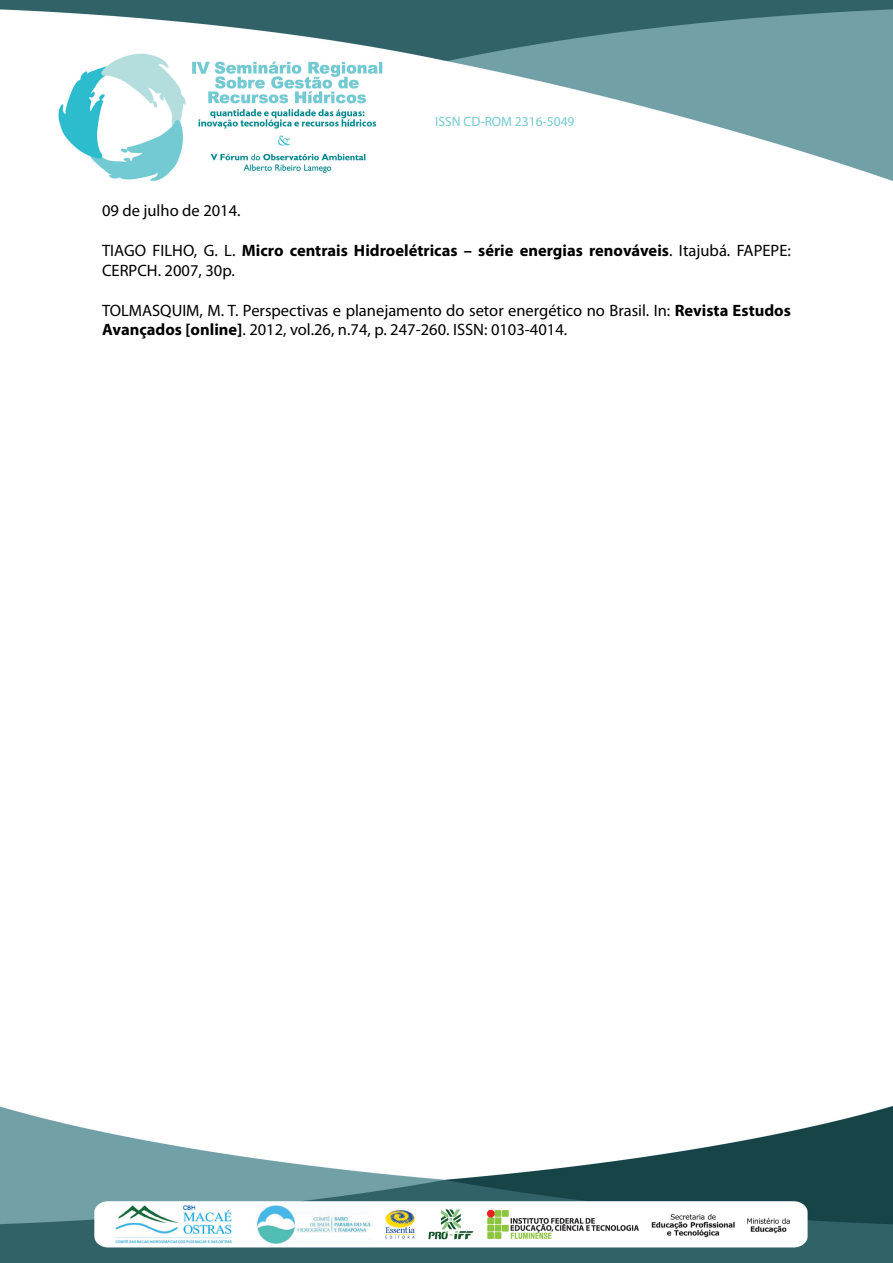
<style>
.page{position:relative;width:893px;height:1263px;background:#fff}
.page>*{position:absolute;margin:0;border:0;box-sizing:border-box;transform-origin:0 0}
.t1{font:16.5px/19.8px "Myriad Pro";color:#000}
.t2{font:700 16.5px/19.8px "Myriad Pro";color:#000}
.t3{font:13.5px "Myriad Pro";color:#73cad2}
.s1{font-weight:400}
.s2{font-weight:700}
</style>
<div class="page">
<img style="left:0;top:1106px;width:893px;height:157px">
<img style="left:0;top:0;width:893px;height:181px">
<p class="t3" style="left:435px;top:113px;width:141px">ISSN CD-ROM 2316-5049</p>
<p class="t1" style="left:102px;top:201px;width:140px">09 de julho de 2014.</p>
<p class="t2" style="left:102px;top:240px;width:690px"><span class="s1">TIAGO FILHO, G. L.</span> Micro centrais Hidroelétricas – série energias renováveis<span class="s1">. Itajubá. FAPEPE:<br>CERPCH. 2007, 30p.</span></p>
<p class="t1" style="left:102px;top:300px;width:690px">TOLMASQUIM, M. T. Perspectivas e planejamento do setor energético no Brasil. In: <span class="s2">Revista Estudos<br>Avançados [online]</span>. 2012, vol.26, n.74, p. 247-260. ISSN: 0103-4014.</p>
</div>
